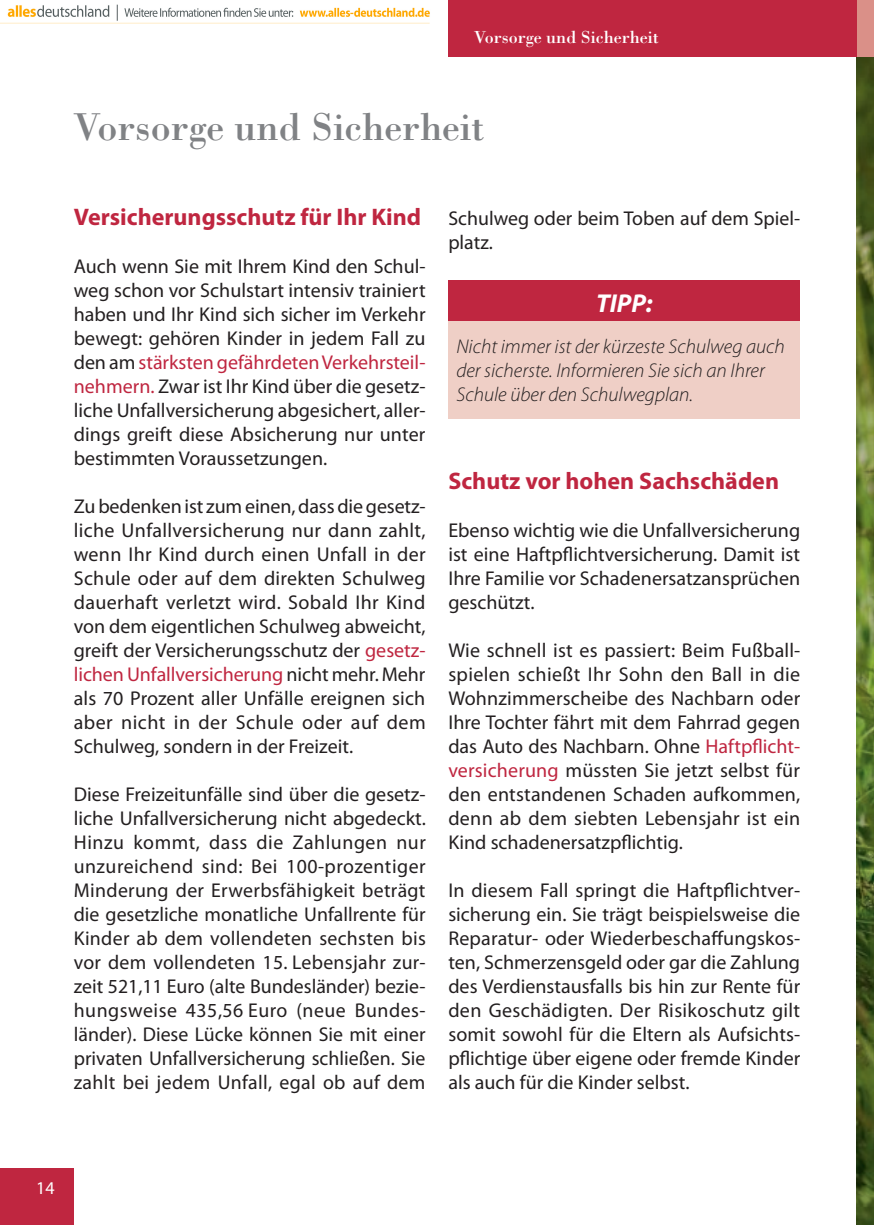
<style>
.page{position:relative;width:874px;height:1225px;background:#fff}
.page>*{position:absolute;margin:0;border:0;box-sizing:border-box;transform-origin:0 0}
.t1{font:40px "Bodoni Std";color:#808285}
.t2{font:italic 700 26px "Myriad Pro";color:#fff}
.t3{font:700 24px "Myriad Pro";color:#bf2640}
.t4{font:20px/24px "Myriad Pro";color:#231f20;text-align:justify}
.t5{font:italic 300 20px/24px "Myriad Pro";color:#231f20}
.t6{font:18px "Bodoni Std";color:#fff}
.t7{font:18px "Myriad Pro";color:#fff}
.s1{color:#bf2640}
</style>
<div class="page">
<img style="left:856px;top:57px;width:17px;height:1168px">
<div style="left:0;top:1168px;width:74px;height:57px;background:#bf2640"></div>
<div style="left:448px;top:0;width:408px;height:57px;background:#bf2640"></div>
<div style="left:856px;top:0;width:17px;height:57px;background:#da9088"></div>
<div style="left:448px;top:281px;width:351px;height:40px;background:#bf2640"></div>
<div style="left:448px;top:321px;width:351px;height:97px;background:#efcfc6"></div>
<img style="left:0;top:4px;width:430px;height:19px">
<p class="t6" style="left:474px;top:26px;width:186px">Vorsorge und Sicherheit</p>
<h1 class="t1" style="left:74px;top:102px;width:412px">Vorsorge und Sicherheit</h1>
<p class="t3" style="left:74px;top:203px;width:349px">Versicherungsschutz für Ihr Kind</p>
<p class="t4" style="left:74px;top:254px;width:353px">Auch wenn Sie mit Ihrem Kind den Schul&shy;weg schon vor Schulstart intensiv trainiert haben und Ihr Kind sich sicher im Verkehr bewegt: gehören Kinder in jedem Fall zu den am <span class="s1">stärksten gefährdeten Verkehrsteil&shy;nehmern.</span> Zwar ist Ihr Kind über die gesetz&shy;liche Unfallversicherung abgesichert, aller&shy;dings greift diese Absicherung nur unter bestimmten Voraussetzungen.</p>
<p class="t4" style="left:74px;top:494px;width:353px">Zu bedenken ist zum einen, dass die gesetz&shy;liche Unfallversicherung nur dann zahlt, wenn Ihr Kind durch einen Unfall in der Schule oder auf dem direkten Schulweg dauerhaft verletzt wird. Sobald Ihr Kind von dem eigentlichen Schulweg abweicht, greift der Versicherungsschutz der <span class="s1">gesetz&shy;lichen Unfallversicherung</span> nicht mehr. Mehr als 70 Prozent aller Unfälle ereignen sich aber nicht in der Schule oder auf dem Schulweg, sondern in der Freizeit.</p>
<p class="t4" style="left:74px;top:782px;width:353px">Diese Freizeit-unfälle sind über die gesetz&shy;liche Unfallversicherung nicht abgedeckt.<br>Hinzu kommt, dass die Zahlungen nur unzureichend sind: Bei 1 00-prozentiger Minderung der Erwerbsfähigkeit beträgt die gesetzliche monatliche Unfallrente für Kinder ab dem vollendeten sechsten bis vor dem vollendeten 1 5. Lebensjahr zur&shy;zeit 521 ,11 Euro (alte Bundesländer) bezie&shy;hungsweise 435,56 Euro (neue Bundes&shy;länder). Diese Lücke können Sie mit einer privaten Unfallversicherung schließen. Sie zahlt bei jedem Unfall, egal ob auf dem</p>
<p class="t4" style="left:448px;top:206px;width:353px">Schulweg oder beim Toben auf dem Spiel&shy;platz.</p>
<h2 class="t2" style="left:595px;top:289px;width:58px">TIPP:</h2>
<p class="t5" style="left:456px;top:335px;width:330px">Nicht immer ist der kürzeste Schulweg auch der sicherste. Informieren Sie sich an Ihrer<br>Schule über den Schulwegplan.</p>
<p class="t3" style="left:448px;top:467px;width:332px">Schutz vor hohen Sachschäden</p>
<p class="t4" style="left:448px;top:518px;width:353px">Ebenso wichtig wie die Unfallversicherung ist eine Haftpflichtversicherung. Damit ist Ihre Familie vor Schadenersatzansprüchen geschützt.</p>
<p class="t4" style="left:448px;top:638px;width:353px">Wie schnell ist es passiert: Beim Fußball&shy;spielen schießt Ihr Sohn den Ball in die Wohnzimmerscheibe des Nachbarn oder Ihre Tochter fährt mit dem Fahrrad gegen das Auto des Nachbarn. Ohne <span class="s1">Haftpflicht&shy;versicherung</span> müssten Sie jetzt selbst für den entstandenen Schaden aufkommen, denn ab dem siebten Lebensjahr ist ein Kind schadenersatzpflichtig.</p>
<p class="t4" style="left:448px;top:878px;width:353px">In diesem Fall springt die Haftpflichtver&shy;sicherung ein. Sie trägt beispielsweise die Reparatur- oder Wiederbeschaffungskos&shy;ten, Schmerzensgeld oder gar die Zahlung des Verdienstausfalls bis hin zur Rente für den Geschädigten. Der Risikoschutz gilt somit sowohl für die Eltern als Aufsichts&shy;pflichtige über eigene oder fremde Kinder als auch für die Kinder selbst.</p>
<p class="t7" style="left:36px;top:1178px;width:20px">1 4</p>
</div>
